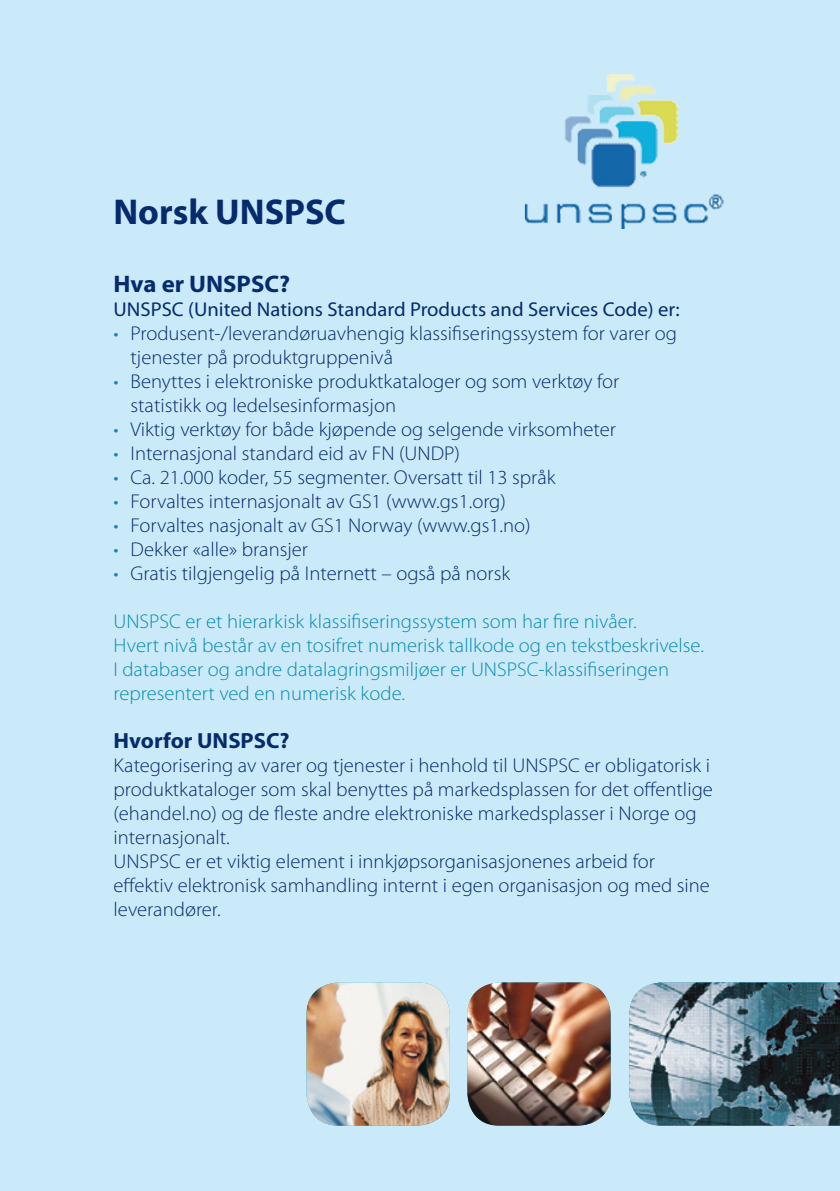
<style>
.page{position:relative;width:840px;height:1191px;background:#fff}
.page>*{position:absolute;margin:0;border:0;box-sizing:border-box;transform-origin:0 0}
.t1{font:700 36px "Myriad Pro";color:#052b6c}
.t2{font:700 24px "Myriad Pro";color:#052b6c}
.t3{font:700 22px "Myriad Pro";color:#052b6c}
.t4{font:300 20px/24px "Myriad Pro";color:#052b6c}
.t5{font:300 20px "Myriad Pro";color:#0b8bb0}
.t6{font:20px "Myriad Pro";color:#052b6c}
.s1{color:#0b8bb0}
</style>
<div class="page">
<div style="left:0;top:0;width:839px;height:1191px;background:#caeaf9"></div>
<img style="left:524px;top:74px;width:200px;height:154px">
<img style="left:306px;top:982px;width:143px;height:143px;border-radius:32px">
<img style="left:467px;top:982px;width:143px;height:143px;border-radius:32px">
<img style="left:629px;top:982px;width:210px;height:143px">
<div style="left:685px;top:55px;width:52px;height:95px;background:#caeaf9"></div>
<p class="t1" style="left:113px;top:188px;width:234px">Norsk UNSPSC</p>
<p class="t2" style="left:113px;top:268px;width:178px">Hva er UNSPSC?</p>
<p class="t6" style="left:113px;top:297px;width:567px">UNSPSC (United Nations Standard Products and Services Code) er:</p>
<p class="t4" style="left:113px;top:321px;width:564px"><span class="s1">•</span> Produsent-/leverandøruavhengig klassifiseringssystem for varer og</p>
<p class="t4" style="left:130px;top:345px;width:264px">tjenester på produktgruppenivå</p>
<p class="t4" style="left:113px;top:369px;width:507px"><span class="s1">•</span> Benyttes i elektroniske produktkataloger og som verktøy for</p>
<p class="t4" style="left:130px;top:393px;width:267px">statistikk og ledelsesinformasjon</p>
<p class="t4" style="left:113px;top:417px;width:503px"><span class="s1">•</span> Viktig verktøy for både kjøpende og selgende virksomheter</p>
<p class="t4" style="left:113px;top:441px;width:348px"><span class="s1">•</span> Internasjonal standard eid av FN (UNDP)</p>
<p class="t4" style="left:113px;top:465px;width:443px"><span class="s1">•</span> Ca. 21.000 koder, 55 segmenter. Oversatt til 13 språk</p>
<p class="t4" style="left:113px;top:489px;width:394px"><span class="s1">•</span> Forvaltes internasjonalt av GS1 (www.gs1.org)</p>
<p class="t4" style="left:113px;top:513px;width:418px"><span class="s1">•</span> Forvaltes nasjonalt av GS1 Norway (www.gs1.no)</p>
<p class="t4" style="left:113px;top:537px;width:196px"><span class="s1">•</span> Dekker «alle» bransjer</p>
<p class="t4" style="left:113px;top:561px;width:398px"><span class="s1">•</span> Gratis tilgjengelig på Internett – også på norsk</p>
<p class="t5" style="left:113px;top:609px;width:524px">UNSPSC er et hierarkisk klassifiseringssystem som har fire nivåer.</p>
<p class="t5" style="left:113px;top:633px;width:591px">Hvert nivå består av en tosifret numerisk tallkode og en tekstbeskrivelse.</p>
<p class="t5" style="left:113px;top:657px;width:556px">I databaser og andre datalagringsmiljøer er UNSPSC-klassifiseringen</p>
<p class="t5" style="left:113px;top:681px;width:293px">representert ved en numerisk kode.</p>
<p class="t3" style="left:113px;top:726px;width:178px">Hvorfor UNSPSC?</p>
<p class="t4" style="left:113px;top:753px;width:600px">Kategorisering av varer og tjenester i henhold til UNSPSC er obligatorisk i produktkataloger som skal benyttes på markedsplassen for det offentlige (ehandel.no) og de fleste andre elektroniske markedsplasser i Norge og internasjonalt.</p>
<p class="t4" style="left:113px;top:849px;width:542px">UNSPSC er et viktig element i innkjøpsorganisasjonenes arbeid for</p>
<p class="t4" style="left:113px;top:873px;width:597px">effektiv elektronisk samhandling internt i egen organisasjon og med sine leverandører.</p>
</div>
